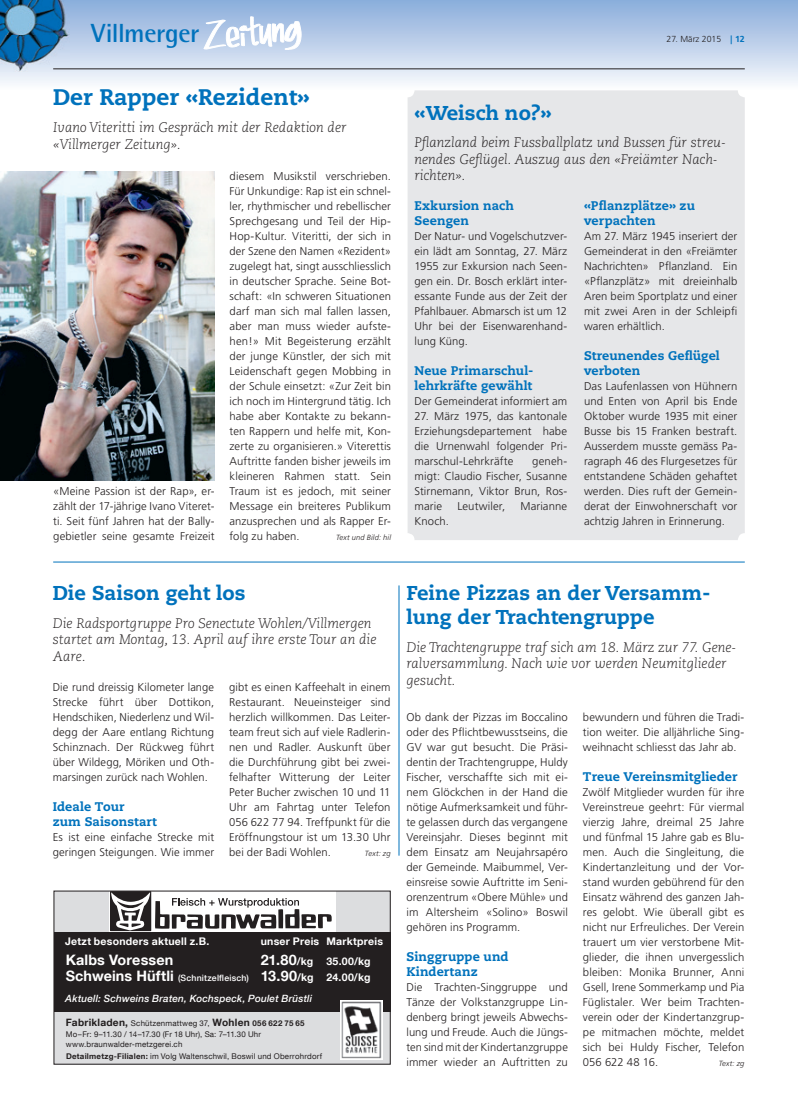
<style>
.page{position:relative;width:798px;height:1117px;background:#fff}
.page>*{position:absolute;margin:0;border:0;box-sizing:border-box;transform-origin:0 0}
.t1{font:700 26.25px "Rotis Semi Sans";letter-spacing:-.02em;color:#0072bc}
.t2{font:800 22.5px "Caecilia";color:#0072bc}
.t3{font:800 20px/24px "Caecilia";color:#0072bc}
.t4{font:700 14.38px "Helvetica Neue LT Com";letter-spacing:.01em;color:#fff}
.t5{font:italic 300 13.75px/16.5px "Caecilia";color:#231f20}
.t6{font:800 12.5px/15px "Caecilia";letter-spacing:.005em;color:#0072bc}
.t7{font:300 11.25px/15px "Frutiger";letter-spacing:.005em;color:#231f20;text-align:justify}
.t8{font:700 10.5px "Helvetica Neue LT Com";letter-spacing:.02em;color:#fff}
.t9{font:700 10.12px "Helvetica Neue LT Com";letter-spacing:.025em;color:#231f20}
.t10{font:italic 500 10px "Helvetica Neue LT Com";letter-spacing:.02em;color:#fff}
.t11{font:300 8.75px "Frutiger";color:#231f20}
.t12{font:7.88px/10.8px "Helvetica Neue LT Com";letter-spacing:.025em;color:#231f20}
.t13{font:italic 300 7.5px "Frutiger";letter-spacing:.02em;color:#231f20}
.s1{font-family:"Myriad";font-weight:700;color:#0072bc}
.s2{font-weight:700;color:#0072bc}
.s3{font-size:14.38px}
.s4{font-weight:500;font-size:8.75px}
.s5{font-size:10.5px}
.s6{font-weight:400;font-size:7.88px}
.s7{font-size:7.88px}
.s8{font-weight:700}
</style>
<div class="page">
<svg style="left:0;top:0;width:797px;height:83px;background:#bccfe8"></svg>
<svg style="left:204px;top:12px;width:97px;height:45px"></svg>
<img style="left:0;top:0;width:69px;height:71px">
<hr style="left:53px;top:69px;width:691px;height:1px;background:#231f20">
<img style="left:0;top:172px;width:215px;height:308px">
<div style="left:407px;top:90px;width:337px;height:450px;background:#e6e7e9;border-radius:7px"></div>
<hr style="left:53px;top:561px;width:691px;height:1px;background:#0072bc">
<div style="left:54px;top:890px;width:336px;height:174px;background:#dcdddf"></div>
<svg style="left:109px;top:890px;width:227px;height:42px"></svg>
<div style="left:110px;top:890px;width:41px;height:40px;background:#2a2627"></div>
<svg style="left:111px;top:892px;width:220px;height:38px;background:#b0afaf"></svg>
<div style="left:54px;top:932px;width:336px;height:79px;background:#231f20"></div>
<img style="left:340px;top:1000px;width:42px;height:58px">
<hr style="left:398px;top:585px;width:1px;height:270px;background:#0072bc">
<h1 class="t1" style="left:91px;top:17px;width:110px">Villmerger</h1>
<p class="t11" style="left:666px;top:34px;width:80px">27. März 2015 <span class="s1">|</span> <span class="s2">12</span></p>
<h2 class="t2" style="left:53px;top:83px;width:258px">Der Rapper «Rezident»</h2>
<p class="t5" style="left:53px;top:119px;width:295px">Ivano Viteritti im Gespräch mit der Redaktion der «Villmerger Zeitung».</p>
<h3 class="t3" style="left:414px;top:101px;width:139px">«Weisch no?»</h3>
<p class="t5" style="left:414px;top:134px;width:313px">Pflanzland beim Fussballplatz und Bussen für streu&shy;nendes Geflügel. Auszug aus den «Freiämter Nach&shy;richten».</p>
<p class="t6" style="left:414px;top:198px;width:101px">Exkursion nach<br>Seengen</p>
<p class="t7" style="left:414px;top:229px;width:154px">Der Natur- und Vogelschutzver&shy;ein lädt am Sonntag, 27. März 1955 zur Exkursion nach Seen&shy;gen ein. Dr. Bosch erklärt inter&shy;essante Funde aus der Zeit der Pfahlbauer. Abmarsch ist um 12<br>Uhr bei der Eisenwarenhand&shy;lung Küng.</p>
<p class="t6" style="left:414px;top:363px;width:120px">Neue Primarschul&shy;lehrkräfte gewählt</p>
<p class="t7" style="left:414px;top:394px;width:154px">Der Gemeinderat informiert am</p>
<p class="t7" style="left:414px;top:409px;width:154px">27. März 1975, das kantonale Erziehungsdepartement habe die Urnenwahl folgender Pri&shy;marschul-Lehrkräfte</p>
<p class="t7" style="left:229px;top:169px;width:163px">diesem Musikstil verschrieben.<br>Für Unkundige: Rap ist ein schnel&shy;ler, rhythmischer und rebellischer Sprechgesang und Teil der Hip-Hop-Kultur. Viteritti, der sich in der Szene den Namen «Rezident» zugelegt hat, singt ausschliesslich in deutscher Sprache. Seine Bot&shy;schaft: «In schweren Situationen darf man sich mal fallen lassen, aber man muss wieder aufste&shy;hen!» Mit Begeisterung erzählt der junge Künstler, der sich mit Leidenschaft gegen Mobbing in der Schule einsetzt: «Zur Zeit bin ich noch im Hintergrund tätig. Ich habe aber Kontakte zu bekann&shy;ten Rappern und helfe mit, Kon&shy;zerte zu organisieren.» Viterettis Auftritte fanden bisher jeweils im kleineren Rahmen statt. Sein Traum ist es jedoch, mit seiner Message ein breiteres Publikum anzusprechen und als Rapper Er&shy;folg zu haben.</p>
<p class="t6" style="left:583px;top:198px;width:112px">«Pflanzplätze» zu verpachten</p>
<p class="t7" style="left:583px;top:229px;width:155px">Am 27. März 1945 inseriert der Gemeinderat in den «Freiämter Nachrichten» Pflanzland. Ein «Pflanzplätz» mit dreieinhalb Aren beim Sportplatz und einer mit zwei Aren in der Schleipfi waren erhältlich.</p>
<p class="t6" style="left:583px;top:348px;width:137px">Streunendes Geflügel verboten</p>
<p class="t7" style="left:583px;top:379px;width:155px">Das Laufenlassen von Hühnern und Enten von April bis Ende Oktober wurde 1935 mit einer Busse bis 15 Franken bestraft.<br>Ausserdem musste gemäss Pa&shy;ragraph 46 des Flurgesetzes für entstandene Schäden gehaftet werden. Dies ruft der Gemein&shy;derat der Einwohnerschaft vor achtzig Jahren in Erinnerung.</p>
<p class="t7" style="left:414px;top:454px;width:154px;text-indent:118px">geneh&shy;migt: Claudio Fischer, Susanne Stirnemann, Viktor Brun, Ros&shy;marie</p>
<p class="t7" style="left:53px;top:484px;width:163px">«Meine Passion ist der Rap», er&shy;zählt der 17-jährige Ivano Viteret&shy;ti. Seit fünf Jahren hat der Bally&shy;gebietler seine gesamte Freizeit</p>
<p class="t7" style="left:457px;top:499px;width:49px">Leutwiler,</p>
<p class="t7" style="left:520px;top:499px;width:48px">Marianne</p>
<p class="t7" style="left:414px;top:514px;width:36px">Knoch.</p>
<p class="t13" style="left:336px;top:533px;width:56px">Text und Bild: hil</p>
<h3 class="t3" style="left:53px;top:581px;width:194px">Die Saison geht los</h3>
<p class="t5" style="left:53px;top:614px;width:325px">Die Radsportgruppe Pro Senectute Wohlen/Villmergen startet am Montag, 13. April auf ihre erste Tour an die<br>Aare.</p>
<p class="t7" style="left:53px;top:679px;width:163px">Die rund dreissig Kilometer lange Strecke führt über Dottikon, Hendschiken, Niederlenz und Wil&shy;degg der Aare entlang Richtung Schinznach. Der Rückweg führt über Wildegg, Möriken und Oth&shy;marsingen zurück nach Wohlen.</p>
<p class="t6" style="left:53px;top:798px;width:106px">Ideale Tour<br>zum Saisonstart</p>
<p class="t7" style="left:53px;top:829px;width:163px">Es ist eine einfache Strecke mit geringen Steigungen. Wie immer</p>
<p class="t7" style="left:229px;top:679px;width:163px">gibt es einen Kaffeehalt in einem Restaurant. Neueinsteiger sind herzlich willkommen. Das Leiter&shy;team freut sich auf viele Radlerin&shy;nen und Radler. Auskunft über die Durchführung gibt bei zwei&shy;felhafter Witterung der Leiter Peter Bucher zwischen 10 und 11<br>Uhr am Fahrtag unter Telefon 056 622 77 94. Treffpunkt für die Eröffnungstour ist um 13.30 Uhr bei der Badi Wohlen.</p>
<p class="t13" style="left:365px;top:848px;width:27px">Text: zg</p>
<p class="t8" style="left:65px;top:934px;width:145px">Jetzt besonders aktuell z.B.</p>
<p class="t8" style="left:261px;top:934px;width:124px">unser Preis Marktpreis</p>
<p class="t4" style="left:66px;top:950px;width:109px">Kalbs Voressen</p>
<p class="t8" style="left:261px;top:954px;width:111px"><span class="s3">21.80</span>/kg 35.00/kg</p>
<p class="t4" style="left:66px;top:966px;width:306px">Schweins Hüftli <span class="s4">(Schnitzelfleisch)</span> 13.90<span class="s5">/kg 24.00/kg</span></p>
<p class="t10" style="left:65px;top:991px;width:248px">Aktuell: Schweins Braten, Kochspeck, Poulet Brüstli</p>
<p class="t9" style="left:66px;top:1015px;width:240px">Fabrikladen, <span class="s6">Schützenmattweg 37,</span> Wohlen <span class="s7">056 622 75 65</span></p>
<p class="t12" style="left:66px;top:1027px;width:197px">Mo–Fr: 9–11.30 / 14–17.30 (Fr 18 Uhr), Sa: 7–11.30 Uhr www.braunwalder-metzgerei.ch</p>
<p class="t12" style="left:66px;top:1050px;width:257px"><span class="s8">Detailmetzg-Filialen:</span> im Volg Waltenschwil, Boswil und Oberrohrdorf</p>
<h3 class="t3" style="left:406px;top:581px;width:305px">Feine Pizzas an der Versamm&shy;lung der Trachtengruppe</h3>
<p class="t5" style="left:406px;top:638px;width:331px">Die Trachtengruppe traf sich am 18. März zur 77. Gene&shy;ralversammlung. Nach wie vor werden Neumitglieder gesucht.</p>
<p class="t7" style="left:406px;top:709px;width:163px">Ob dank der Pizzas im Boccalino oder des Pflichtbewusstseins, die GV war gut besucht. Die Präsi&shy;dentin der Trachtengruppe, Huldy Fischer, verschaffte sich mit ei&shy;nem Glöckchen in der Hand die nötige Aufmerksamkeit und führ&shy;te gelassen durch das vergangene Vereinsjahr. Dieses beginnt mit dem Einsatz am Neujahrsapéro der Gemeinde. Maibummel, Ver&shy;einsreise sowie Auftritte im Seni&shy;orenzentrum «Obere Mühle» und im Altersheim «Solino» Boswil gehören ins Programm.</p>
<p class="t6" style="left:406px;top:948px;width:104px">Singgruppe und<br>Kindertanz</p>
<p class="t7" style="left:406px;top:979px;width:163px">Die Trachten-Singgruppe und Tänze der Volkstanzgruppe Lin&shy;denberg bringt jeweils Abwechs&shy;lung und Freude. Auch die Jüngs&shy;ten sind mit der Kindertanzgruppe immer wieder an Auftritten zu</p>
<p class="t7" style="left:582px;top:709px;width:163px">bewundern und führen die Tradi&shy;tion weiter. Die alljährliche Sing&shy;weihnacht schliesst das Jahr ab.</p>
<p class="t6" style="left:582px;top:768px;width:156px">Treue Vereinsmitglieder</p>
<p class="t7" style="left:582px;top:784px;width:163px">Zwölf Mitglieder wurden für ihre Vereinstreue geehrt: Für viermal vierzig Jahre, dreimal 25 Jahre und fünfmal 15 Jahre gab es Blu&shy;men. Auch die Singleitung, die Kindertanzleitung und der Vor&shy;stand wurden gebührend für den Einsatz während des ganzen Jah&shy;res gelobt. Wie überall gibt es nicht nur Erfreuliches. Der Verein trauert um vier verstorbene Mit&shy;glieder, die ihnen unvergesslich bleiben: Monika Brunner, Anni Gsell, Irene Sommerkamp und Pia Füglistaler. Wer beim Trachten&shy;verein oder der Kindertanzgrup&shy;pe mitmachen möchte, meldet sich bei Huldy Fischer, Telefon 056 622 48 16.</p>
<p class="t13" style="left:718px;top:1058px;width:27px">Text: zg</p>
</div>
